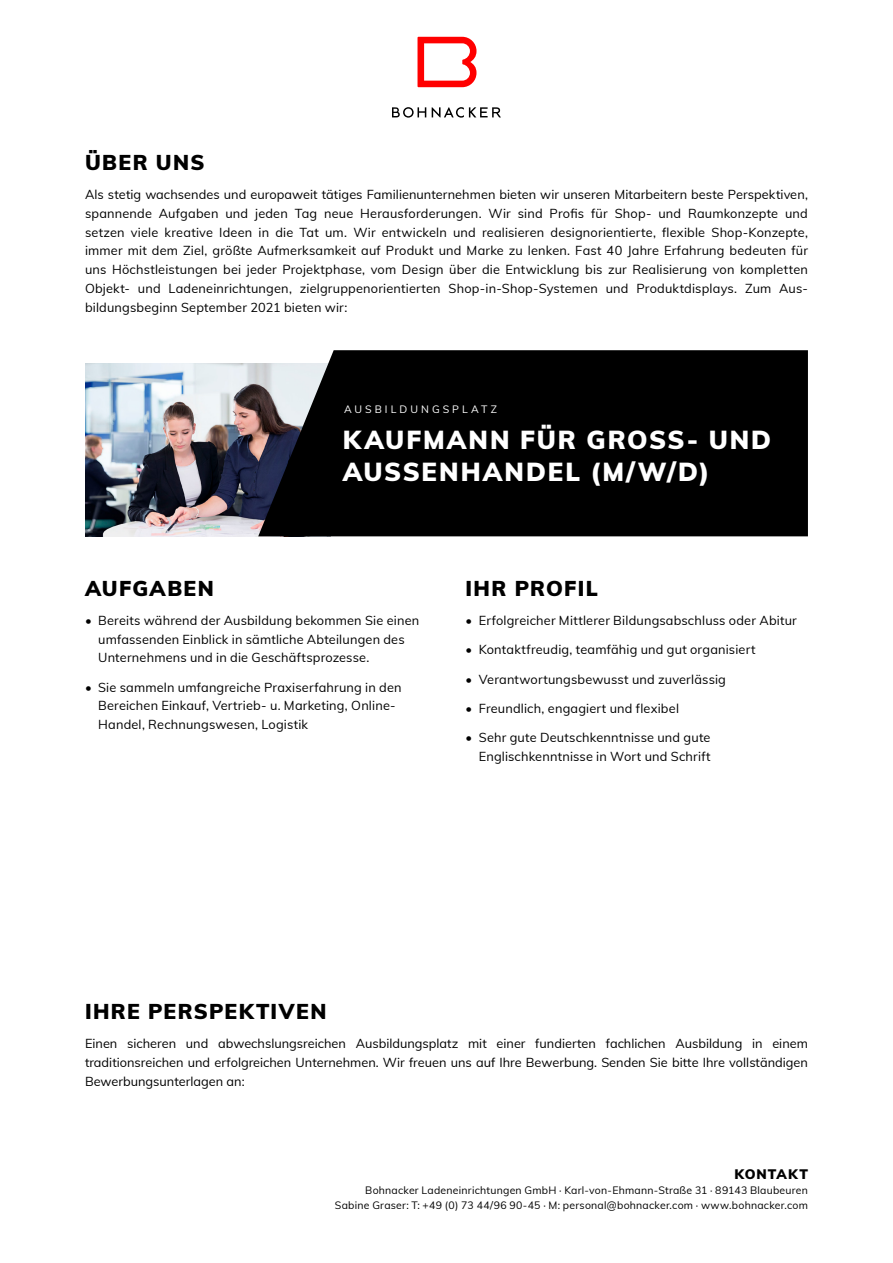
<style>
.page{position:relative;width:893px;height:1263px;background:#fff}
.page>*{position:absolute;margin:0;border:0;box-sizing:border-box;transform-origin:0 0}
.t1{font:900 25.5px/31.5px "Muli";letter-spacing:.075em;color:#fff}
.t2{font:900 21px "Muli";letter-spacing:.065em;color:#000}
.t3{font:900 13.5px "Muli";letter-spacing:.07em;color:#000}
.t4{font:12.75px/18.8px "Muli";letter-spacing:.015em;color:#000;text-align:justify}
.t5{font:10.5px/15px "Muli";letter-spacing:.02em;color:#000;text-align:right}
.t6{font:10.5px "Muli";letter-spacing:.29em;color:#fff}
</style>
<div class="page">
<img style="left:85px;top:363px;width:173px;height:173px">
<svg style="left:258px;top:350px;width:550px;height:186px;background:#0e0d0e"></svg>
<svg style="left:392px;top:107px;width:34px;height:11px"></svg>
<svg style="left:432px;top:107px;width:69px;height:11px"></svg>
<svg style="left:417px;top:37px;width:59px;height:50px"></svg>
<h2 class="t2" style="left:85px;top:147px;width:121px">ÜBER UNS</h2>
<p class="t4" style="left:85px;top:185px;width:724px">Als stetig wachsendes und europaweit tätiges Familienunternehmen bieten wir unseren Mitarbeitern beste Perspektiven, spannende Aufgaben und jeden Tag neue Herausforderungen. Wir sind Profis für Shop- und Raumkonzepte und setzen viele kreative Ideen in die Tat um. Wir entwickeln und realisieren designorientierte, flexible Shop-Konzepte, immer mit dem Ziel, größte Aufmerksamkeit auf Produkt und Marke zu lenken. Fast 40 Jahre Erfahrung bedeuten für uns Höchstleistungen bei jeder Projektphase, vom Design über die Entwicklung bis zur Realisierung von kompletten Objekt- und Ladeneinrichtungen, zielgruppenorientierten Shop-in-Shop-Systemen und Produktdisplays. Zum Aus&shy;bildungsbeginn September 2021 bieten wir:</p>
<p class="t6" style="left:344px;top:402px;width:155px">AUSBILDUNGSPLATZ</p>
<h1 class="t1" style="left:343px;top:423px;width:430px">KAUFMANN FÜR GROSS- UND<br>AUSSENHANDEL (M/W/D)</h1>
<h2 class="t2" style="left:85px;top:573px;width:130px">AUFGABEN</h2>
<p class="t4" style="left:98px;top:610px;width:323px;text-align:left;text-indent:-13px">• Bereits während der Ausbildung bekommen Sie einen umfassenden Einblick in sämtliche Abteilungen des<br>Unternehmens und in die Geschäftsprozesse.</p>
<p class="t4" style="left:98px;top:677px;width:305px;text-align:left;text-indent:-13px">• Sie sammeln umfangreiche Praxiserfahrung in den<br>Bereichen Einkauf, Vertrieb- u. Marketing, Online-<br>Handel, Rechnungswesen, Logistik</p>
<h2 class="t2" style="left:466px;top:573px;width:134px">IHR PROFIL</h2>
<p class="t4" style="left:466px;top:610px;width:333px">• Erfolgreicher Mittlerer Bildungsabschluss oder Abitur</p>
<p class="t4" style="left:466px;top:640px;width:291px">• Kontaktfreudig, teamfähig und gut organisiert</p>
<p class="t4" style="left:466px;top:669px;width:262px">• Verantwortungsbewusst und zuverlässig</p>
<p class="t4" style="left:466px;top:698px;width:215px">• Freundlich, engagiert und flexibel</p>
<p class="t4" style="left:466px;top:728px;width:247px;text-align:right">• Sehr gute Deutschkenntnisse und gute<br>Englischkenntnisse in Wort und Schrift</p>
<h2 class="t2" style="left:85px;top:996px;width:243px">IHRE PERSPEKTIVEN</h2>
<p class="t4" style="left:85px;top:1034px;width:724px">Einen sicheren und abwechslungsreichen Ausbildungsplatz mit einer fundierten fachlichen Ausbildung in einem traditionsreichen und erfolgreichen Unternehmen. Wir freuen uns auf Ihre Bewerbung. Senden Sie bitte Ihre vollständigen Bewerbungsunterlagen an:</p>
<p class="t3" style="left:734px;top:1164px;width:75px">KONTAKT</p>
<p class="t5" style="left:335px;top:1182px;width:474px">Bohnacker Ladeneinrichtungen GmbH · Karl-von-Ehmann-Straße 31 · 89143 Blaubeuren<br>Sabine Graser: T: +49 (0) 73 44/96 90-45 · M: personal@bohnacker.com · www.bohnacker.com</p>
</div>
